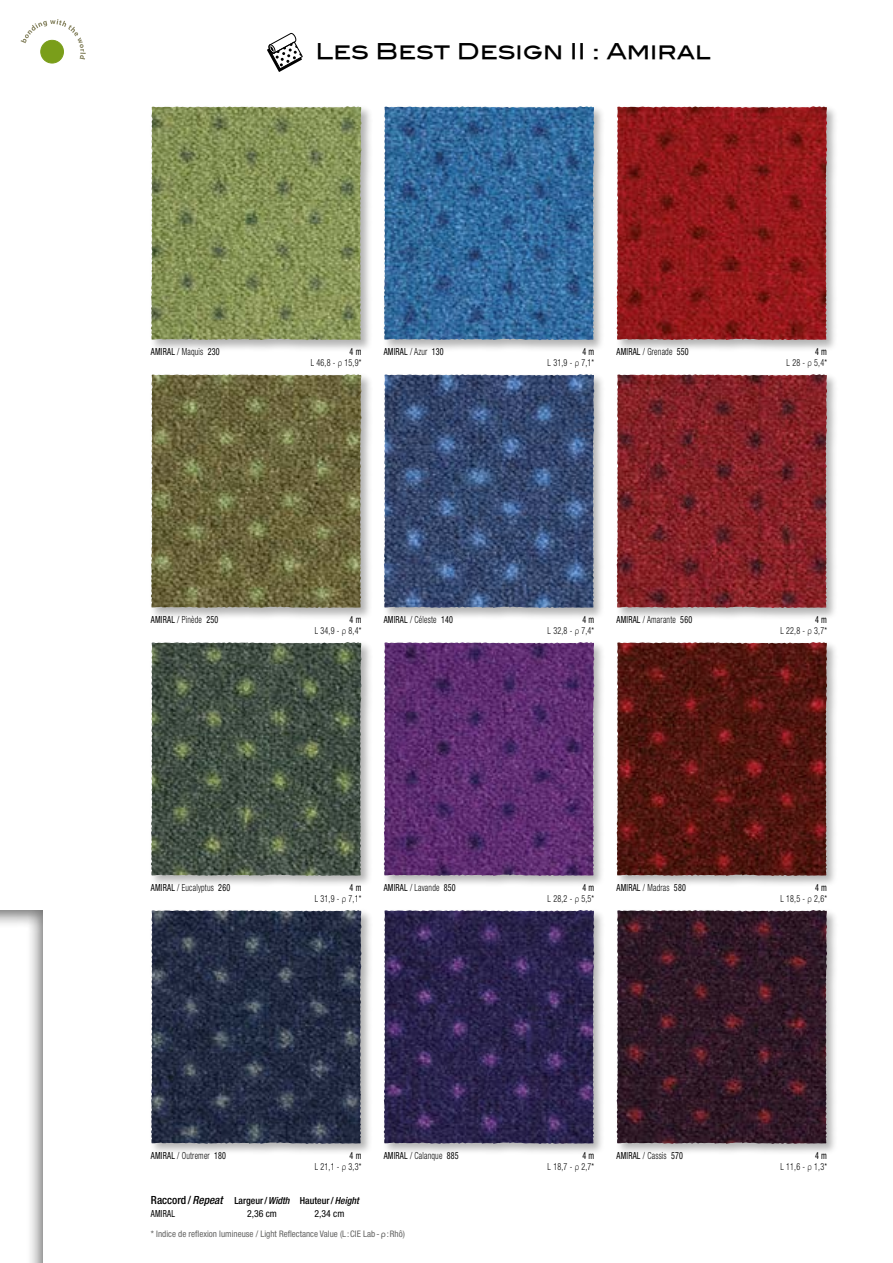
<style>
.page{position:relative;width:893px;height:1263px;background:#fff}
.page>*{position:absolute;margin:0;border:0;box-sizing:border-box;transform-origin:0 0}
.t1{font:21.75px "Blair Md ITCTT Medium";color:#000}
.t2{font:300 condensed 9.75px/10.5px "Helvetica Neue";letter-spacing:.025em;color:#000;text-align:right;scale:.82 1}
.t3{font:condensed 9.75px "Helvetica Neue";letter-spacing:.025em;color:#000;scale:.82 1}
.t4{font:500 condensed 9.75px/12.6px "Helvetica Neue";color:#000}
.t5{font:condensed 9.75px "Helvetica Neue";letter-spacing:.025em;color:#000}
.t6{font:condensed 9px "Helvetica Neue";color:#636362}
.s1{font-weight:400}
.s2{font-family:"Myriad Pro";font-stretch:normal}
.s3{font-size:11.25px}
.s4{font-style:italic;font-size:11.25px}
.s5{font-style:italic}
</style>
<div class="page">
<div style="left:149px;top:104px;width:224px;height:247px;background:#000;opacity:.3"></div>
<img style="left:151px;top:106px;width:194px;height:117px">
<div style="left:149px;top:372px;width:224px;height:247px;background:#000;opacity:.3"></div>
<img style="left:151px;top:374px;width:194px;height:117px">
<div style="left:381px;top:104px;width:225px;height:247px;background:#000;opacity:.3"></div>
<img style="left:384px;top:106px;width:194px;height:117px">
<div style="left:381px;top:372px;width:225px;height:247px;background:#000;opacity:.3"></div>
<img style="left:384px;top:374px;width:194px;height:117px">
<div style="left:614px;top:104px;width:224px;height:247px;background:#000;opacity:.3"></div>
<img style="left:617px;top:106px;width:193px;height:117px">
<div style="left:614px;top:372px;width:224px;height:247px;background:#000;opacity:.3"></div>
<img style="left:617px;top:374px;width:193px;height:117px">
<div style="left:614px;top:640px;width:224px;height:247px;background:#000;opacity:.3"></div>
<img style="left:617px;top:642px;width:193px;height:117px">
<div style="left:614px;top:908px;width:224px;height:247px;background:#000;opacity:.3"></div>
<img style="left:617px;top:910px;width:193px;height:117px">
<div style="left:381px;top:640px;width:225px;height:247px;background:#000;opacity:.3"></div>
<img style="left:384px;top:642px;width:194px;height:117px">
<div style="left:381px;top:908px;width:225px;height:247px;background:#000;opacity:.3"></div>
<img style="left:384px;top:910px;width:194px;height:117px">
<div style="left:149px;top:640px;width:224px;height:247px;background:#000;opacity:.3"></div>
<img style="left:151px;top:642px;width:194px;height:117px">
<div style="left:149px;top:908px;width:224px;height:247px;background:#000;opacity:.3"></div>
<img style="left:151px;top:910px;width:194px;height:117px">
<svg style="left:267px;top:33px;width:36px;height:39px"></svg>
<svg style="left:21px;top:19px;width:65px;height:40px"></svg>
<div style="left:41px;top:40px;width:22px;height:23px;background:#7a9e1a;border-radius:50%"></div>
<div style="left:41px;top:40px;width:23px;height:23px;border:1px solid #7a9e1a;border-radius:50%"></div>
<div style="left:0;top:909px;width:43px;height:354px;background:#000;opacity:.55"></div>
<p class="t1" style="left:316px;top:34px;width:397px">Les Best Design II : Amiral</p>
<p class="t3" style="left:151px;top:346px;width:18px">AMIRAL</p>
<p class="t2" style="left:177px;top:347px;width:53px">/ Maquis <span class="s1">230</span></p>
<p class="t2" style="left:311px;top:347px;width:63px"><span class="s1">4 M<br></span>L 46,8 - <span class="s2">ρ</span> 15,9*</p>
<p class="t3" style="left:384px;top:346px;width:18px">AMIRAL</p>
<p class="t2" style="left:410px;top:347px;width:43px">/ Azur <span class="s1">130</span></p>
<p class="t2" style="left:548px;top:347px;width:58px"><span class="s1">4 M<br></span>L 31,9 - <span class="s2">ρ</span> 7,1*</p>
<p class="t3" style="left:617px;top:346px;width:18px">AMIRAL</p>
<p class="t2" style="left:643px;top:347px;width:57px">/ Grenade <span class="s1">550</span></p>
<p class="t2" style="left:787px;top:347px;width:51px"><span class="s1">4 M<br></span>L 28 - <span class="s2">ρ</span> 5,4*</p>
<p class="t3" style="left:151px;top:614px;width:18px">AMIRAL</p>
<p class="t2" style="left:177px;top:614px;width:52px">/ Pinède <span class="s1">250</span></p>
<p class="t2" style="left:315px;top:614px;width:58px"><span class="s1">4 M<br></span>L 34,9 - <span class="s2">ρ</span> 8,4*</p>
<p class="t3" style="left:384px;top:614px;width:18px">AMIRAL</p>
<p class="t2" style="left:410px;top:614px;width:54px">/ Céleste <span class="s1">140</span></p>
<p class="t2" style="left:548px;top:614px;width:58px"><span class="s1">4 M<br></span>L 32,8 - <span class="s2">ρ</span> 7,4*</p>
<p class="t3" style="left:617px;top:614px;width:18px">AMIRAL</p>
<p class="t2" style="left:643px;top:614px;width:62px">/ Amarante <span class="s1">560</span></p>
<p class="t2" style="left:780px;top:614px;width:58px"><span class="s1">4 M<br></span>L 22,8 - <span class="s2">ρ</span> 3,7*</p>
<p class="t3" style="left:151px;top:882px;width:18px">AMIRAL</p>
<p class="t2" style="left:177px;top:882px;width:66px">/ Eucalyptus <span class="s1">260</span></p>
<p class="t2" style="left:315px;top:882px;width:58px"><span class="s1">4 M<br></span>L 31,9 - <span class="s2">ρ</span> 7,1*</p>
<p class="t3" style="left:384px;top:882px;width:18px">AMIRAL</p>
<p class="t2" style="left:410px;top:882px;width:57px">/ Lavande <span class="s1">850</span></p>
<p class="t2" style="left:548px;top:882px;width:58px"><span class="s1">4 M<br></span>L 28,2 - <span class="s2">ρ</span> 5,5*</p>
<p class="t3" style="left:617px;top:882px;width:18px">AMIRAL</p>
<p class="t2" style="left:643px;top:882px;width:54px">/ Madras <span class="s1">580</span></p>
<p class="t2" style="left:780px;top:882px;width:58px"><span class="s1">4 M<br></span>L 18,5 - <span class="s2">ρ</span> 2,6*</p>
<p class="t3" style="left:151px;top:1150px;width:18px">AMIRAL</p>
<p class="t2" style="left:177px;top:1150px;width:61px">/ Outremer <span class="s1">180</span></p>
<p class="t2" style="left:315px;top:1150px;width:58px"><span class="s1">4 M<br></span>L 21,1 - <span class="s2">ρ</span> 3,3*</p>
<p class="t4" style="left:151px;top:1194px;width:210px"><span class="s3">Raccord /</span><span class="s4">Repeat</span> Largeur/<span class="s5">Width</span> Hauteur/<span class="s5">Height<br></span><span class="s1">AMIRAL</span></p>
<p class="t5" style="left:247px;top:1208px;width:31px">2,36 CM</p>
<p class="t5" style="left:314px;top:1208px;width:31px">2,34 CM</p>
<p class="t3" style="left:384px;top:1150px;width:18px">AMIRAL</p>
<p class="t2" style="left:410px;top:1150px;width:61px">/ Calanque <span class="s1">885</span></p>
<p class="t2" style="left:548px;top:1150px;width:58px"><span class="s1">4 M<br></span>L 18,7 - <span class="s2">ρ</span> 2,7*</p>
<p class="t6" style="left:151px;top:1229px;width:255px">* INDICE DE REFLEXION LUMINEUSE / LIGHT REFLECTANCE VALUE (L :CIE LAB -<span class="s2">ρ</span>:RHÔ)</p>
<p class="t3" style="left:617px;top:1150px;width:18px">AMIRAL</p>
<p class="t2" style="left:643px;top:1150px;width:51px">/ Cassis <span class="s1">570</span></p>
<p class="t2" style="left:780px;top:1150px;width:58px"><span class="s1">4 M<br></span>L 11,6 - <span class="s2">ρ</span> 1,3*</p>
</div>
